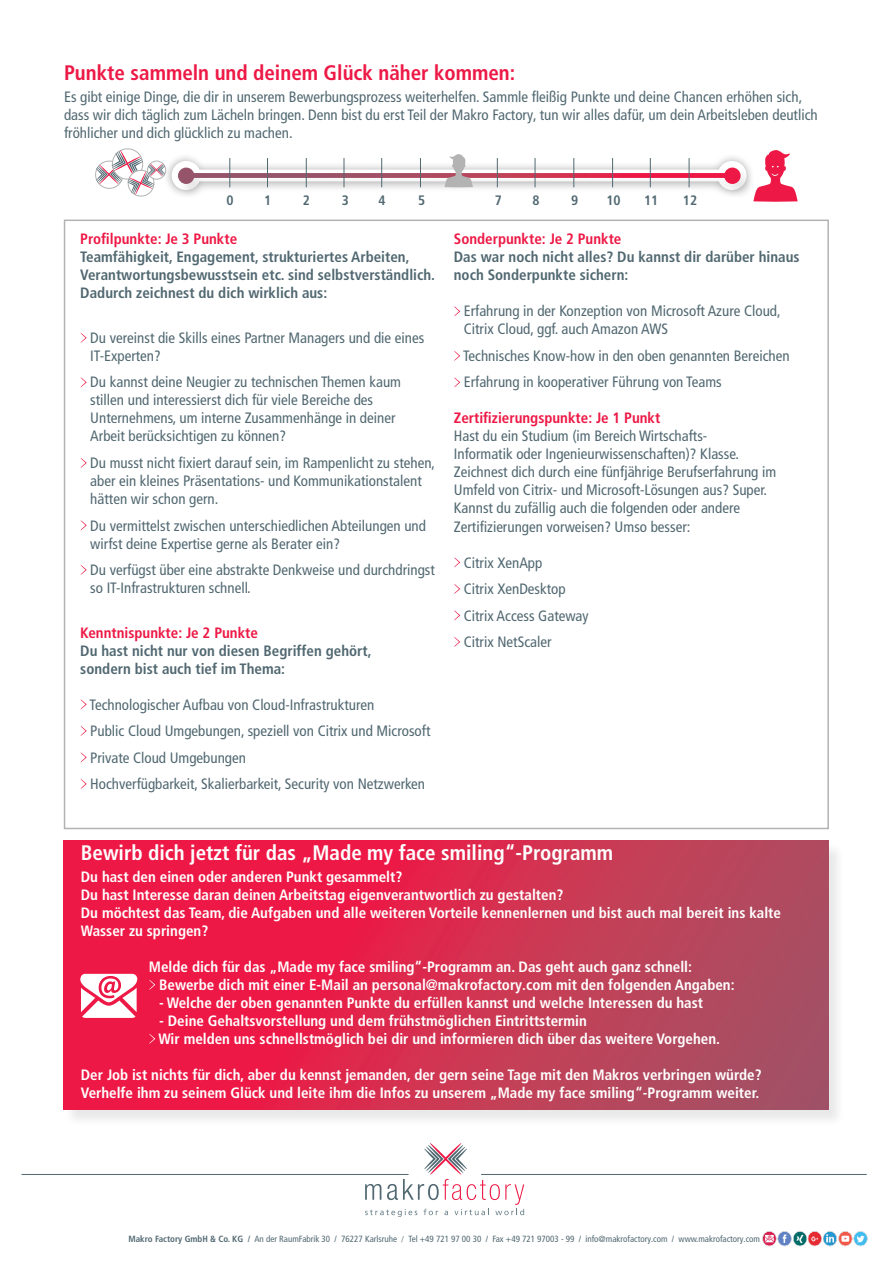
<style>
.page{position:relative;width:893px;height:1263px;background:#fff}
.page>*{position:absolute;margin:0;border:0;box-sizing:border-box;transform-origin:0 0}
.t1{font:700 condensed 21px "Frutiger LT Pro";color:#fff}
.t2{font:700 condensed 21px "Frutiger LT Pro";color:#ed1845}
.t3{font:condensed 15px/18px "Frutiger LT Pro";color:#516871}
.t4{font:700 condensed 15px/18px "Frutiger LT Pro";color:#fff}
.t5{font:700 condensed 15px/18px "Frutiger LT Pro";color:#516871}
.t6{font:700 condensed 15px "Frutiger LT Pro";color:#ed1845}
.t7{font:700 condensed 13.65px "Frutiger LT Pro";color:#516871}
.t8{font:condensed 9px "Frutiger LT Pro";color:#516871}
.s1{font-weight:700}
.s2{font-family:"Minion Pro";font-stretch:normal}
</style>
<div class="page">
<div style="left:163px;top:152px;width:592px;height:46px;background:#231f20;opacity:.4"></div>
<div style="left:178px;top:169px;width:577px;height:31px;background:#fff"></div>
<svg style="left:172px;top:154px;width:575px;height:36px"></svg>
<div style="left:95px;top:161px;width:28px;height:28px;border:1px solid #b3b3b3;border-radius:50%"></div>
<div style="left:147px;top:161px;width:19px;height:18px;border:1px solid #b3b3b3;border-radius:50%"></div>
<svg style="left:96px;top:148px;width:69px;height:50px"></svg>
<svg style="left:753px;top:150px;width:45px;height:52px"></svg>
<div style="left:64px;top:842px;width:781px;height:285px;background:#231f20;opacity:.1"></div>
<svg style="left:64px;top:841px;width:764px;height:268px;background:#d22f50"></svg>
<svg style="left:80px;top:974px;width:57px;height:44px"></svg>
<svg style="left:80px;top:333px;width:7px;height:10px"></svg>
<svg style="left:80px;top:377px;width:7px;height:11px"></svg>
<svg style="left:80px;top:458px;width:7px;height:10px"></svg>
<svg style="left:80px;top:520px;width:7px;height:11px"></svg>
<svg style="left:80px;top:565px;width:7px;height:10px"></svg>
<svg style="left:80px;top:699px;width:7px;height:11px"></svg>
<svg style="left:80px;top:726px;width:7px;height:10px"></svg>
<svg style="left:80px;top:752px;width:7px;height:11px"></svg>
<svg style="left:80px;top:779px;width:7px;height:10px"></svg>
<svg style="left:454px;top:306px;width:6px;height:11px"></svg>
<svg style="left:454px;top:351px;width:6px;height:10px"></svg>
<svg style="left:454px;top:377px;width:6px;height:11px"></svg>
<svg style="left:454px;top:557px;width:6px;height:11px"></svg>
<svg style="left:454px;top:584px;width:6px;height:10px"></svg>
<svg style="left:454px;top:610px;width:6px;height:11px"></svg>
<svg style="left:454px;top:637px;width:6px;height:10px"></svg>
<hr style="left:21px;top:1174px;width:388px;height:1px;background:#516871">
<hr style="left:481px;top:1174px;width:386px;height:1px;background:#516871">
<svg style="left:365px;top:1143px;width:159px;height:74px"></svg>
<img style="left:762px;top:1231px;width:106px;height:16px">
<svg style="left:149px;top:979px;width:6px;height:11px"></svg>
<svg style="left:149px;top:1033px;width:6px;height:11px"></svg>
<p class="t2" style="left:64px;top:60px;width:453px">Punkte sammeln und deinem Glück näher kommen:</p>
<p class="t3" style="left:64px;top:88px;width:755px">Es gibt einige Dinge, die dir in unserem Bewerbungsprozess weiterhelfen. Sammle fleißig Punkte und deine Chancen erhöhen sich, dass wir dich täglich zum Lächeln bringen. Denn bist du erst Teil der Makro Factory, tun wir alles dafür, um dein Arbeitsleben deutlich fröhlicher und dich glücklich zu machen.</p>
<p class="t7" style="left:226px;top:192px;width:9px">0</p>
<p class="t7" style="left:264px;top:192px;width:9px">1</p>
<p class="t7" style="left:303px;top:192px;width:9px">2</p>
<p class="t7" style="left:342px;top:192px;width:9px">3</p>
<p class="t7" style="left:378px;top:192px;width:9px">4</p>
<p class="t7" style="left:418px;top:192px;width:9px">5</p>
<p class="t7" style="left:495px;top:192px;width:9px">7</p>
<p class="t7" style="left:532px;top:192px;width:9px">8</p>
<p class="t7" style="left:571px;top:192px;width:9px">9</p>
<p class="t7" style="left:606px;top:192px;width:16px">10</p>
<p class="t7" style="left:644px;top:192px;width:16px">11</p>
<p class="t7" style="left:683px;top:192px;width:16px">12</p>
<p class="t6" style="left:80px;top:230px;width:158px">Profilpunkte: Je 3 Punkte</p>
<p class="t5" style="left:80px;top:248px;width:356px">Teamfähigkeit, Engagement, strukturiertes Arbeiten,<br>Verantwortungsbewusstsein etc. sind selbstverständlich.<br>Dadurch zeichnest du dich wirklich aus:</p>
<p class="t3" style="left:90px;top:329px;width:335px">Du vereinst die Skills eines Partner Managers und die eines<br>IT-Experten?</p>
<p class="t3" style="left:90px;top:373px;width:312px">Du kannst deine Neugier zu technischen Themen kaum stillen und interessierst dich für viele Bereiche des Unternehmens, um interne Zusammenhänge in deiner Arbeit berücksichtigen zu können?</p>
<p class="t3" style="left:90px;top:454px;width:346px">Du musst nicht fixiert darauf sein, im Rampenlicht zu stehen, aber ein kleines Präsentations- und Kommunikationstalent hätten wir schon gern.</p>
<p class="t3" style="left:90px;top:516px;width:337px">Du vermittelst zwischen unterschiedlichen Abteilungen und wirfst deine Expertise gerne als Berater ein?</p>
<p class="t3" style="left:90px;top:561px;width:346px">Du verfügst über eine abstrakte Denkweise und durchdringst so IT-Infrastrukturen schnell.</p>
<p class="t6" style="left:80px;top:623px;width:179px">Kenntnispunkte: Je 2 Punkte</p>
<p class="t5" style="left:80px;top:641px;width:293px">Du hast nicht nur von diesen Begriffen gehört, sondern bist auch tief im Thema:</p>
<p class="t3" style="left:89px;top:695px;width:287px">Technologischer Aufbau von Cloud-Infrastrukturen</p>
<p class="t3" style="left:90px;top:722px;width:342px">Public Cloud Umgebungen, speziell von Citrix und Microsoft</p>
<p class="t3" style="left:90px;top:748px;width:157px">Private Cloud Umgebungen</p>
<p class="t3" style="left:90px;top:775px;width:336px">Hochverfügbarkeit, Skalierbarkeit, Security von Netzwerken</p>
<p class="t6" style="left:454px;top:230px;width:169px">Sonderpunkte: Je 2 Punkte</p>
<p class="t5" style="left:454px;top:248px;width:347px">Das war noch nicht alles? Du kannst dir darüber hinaus noch Sonderpunkte sichern:</p>
<p class="t3" style="left:464px;top:302px;width:318px">Erfahrung in der Konzeption von Microsoft Azure Cloud,<br>Citrix Cloud, ggf. auch Amazon AWS</p>
<p class="t3" style="left:463px;top:347px;width:328px">Technisches Know-how in den oben genannten Bereichen</p>
<p class="t3" style="left:464px;top:373px;width:260px">Erfahrung in kooperativer Führung von Teams</p>
<p class="t6" style="left:454px;top:409px;width:208px">Zertifizierungspunkte: Je 1 Punkt</p>
<p class="t3" style="left:454px;top:427px;width:287px">Hast du ein Studium (im Bereich Wirtschafts-<br>Informatik oder Ingenieurwissenschaften)? Klasse.</p>
<p class="t3" style="left:454px;top:463px;width:324px">Zeichnest dich durch eine fünfjährige Berufserfahrung im<br>Umfeld von Citrix- und Microsoft-Lösungen aus? Super.</p>
<p class="t3" style="left:454px;top:499px;width:288px">Kannst du zufällig auch die folgenden oder andere<br>Zertifizierungen vorweisen? Umso besser:</p>
<p class="t3" style="left:464px;top:553px;width:80px">Citrix XenApp</p>
<p class="t3" style="left:464px;top:580px;width:103px">Citrix XenDesktop</p>
<p class="t3" style="left:464px;top:606px;width:126px">Citrix Access Gateway</p>
<p class="t3" style="left:464px;top:633px;width:89px">Citrix NetScaler</p>
<p class="t1" style="left:81px;top:840px;width:534px">Bewirb dich jetzt für das „Made my face smiling“-Programm</p>
<p class="t4" style="left:81px;top:868px;width:323px">Du hast den einen oder anderen Punkt gesammelt?</p>
<p class="t4" style="left:81px;top:886px;width:484px">Du hast Interesse daran deinen Arbeitstag eigenverantwortlich zu gestalten?</p>
<p class="t4" style="left:81px;top:904px;width:702px">Du möchtest das Team, die Aufgaben und alle weiteren Vorteile kennenlernen und bist auch mal bereit ins kalte<br>Wasser zu springen?</p>
<p class="t4" style="left:149px;top:958px;width:545px">Melde dich für das „Made my face smiling“-Programm an. Das geht auch ganz schnell:</p>
<p class="t4" style="left:159px;top:976px;width:577px">Bewerbe dich mit einer E-Mail an personal@makrofactory.com mit den folgenden Angaben:</p>
<p class="t4" style="left:159px;top:994px;width:545px">- Welche der oben genannten Punkte du erfüllen kannst und welche Interessen du hast</p>
<p class="t4" style="left:159px;top:1012px;width:429px">- Deine Gehaltsvorstellung und dem frühstmöglichen Eintrittstermin</p>
<p class="t4" style="left:158px;top:1030px;width:563px">Wir melden uns schnellstmöglich bei dir und informieren dich über das weitere Vorgehen.</p>
<p class="t4" style="left:81px;top:1066px;width:682px">Der Job ist nichts für dich, aber du kennst jemanden, der gern seine Tage mit den Makros verbringen würde?</p>
<p class="t4" style="left:81px;top:1084px;width:680px">Verhelfe ihm zu seinem Glück und leite ihm die Infos zu unserem „Made my face smiling“-Programm weiter.</p>
<p class="t8" style="left:128px;top:1233px;width:633px"><span class="s1">Makro Factory GmbH &amp; Co. KG /</span> An der RaumFabrik 30 / 76227 Karlsruhe <span class="s2">/</span> Tel +49 721 97 00 30 / Fax +49 721 97003 - 99 / info@makrofactory.com / www.makrofactory.com</p>
</div>
